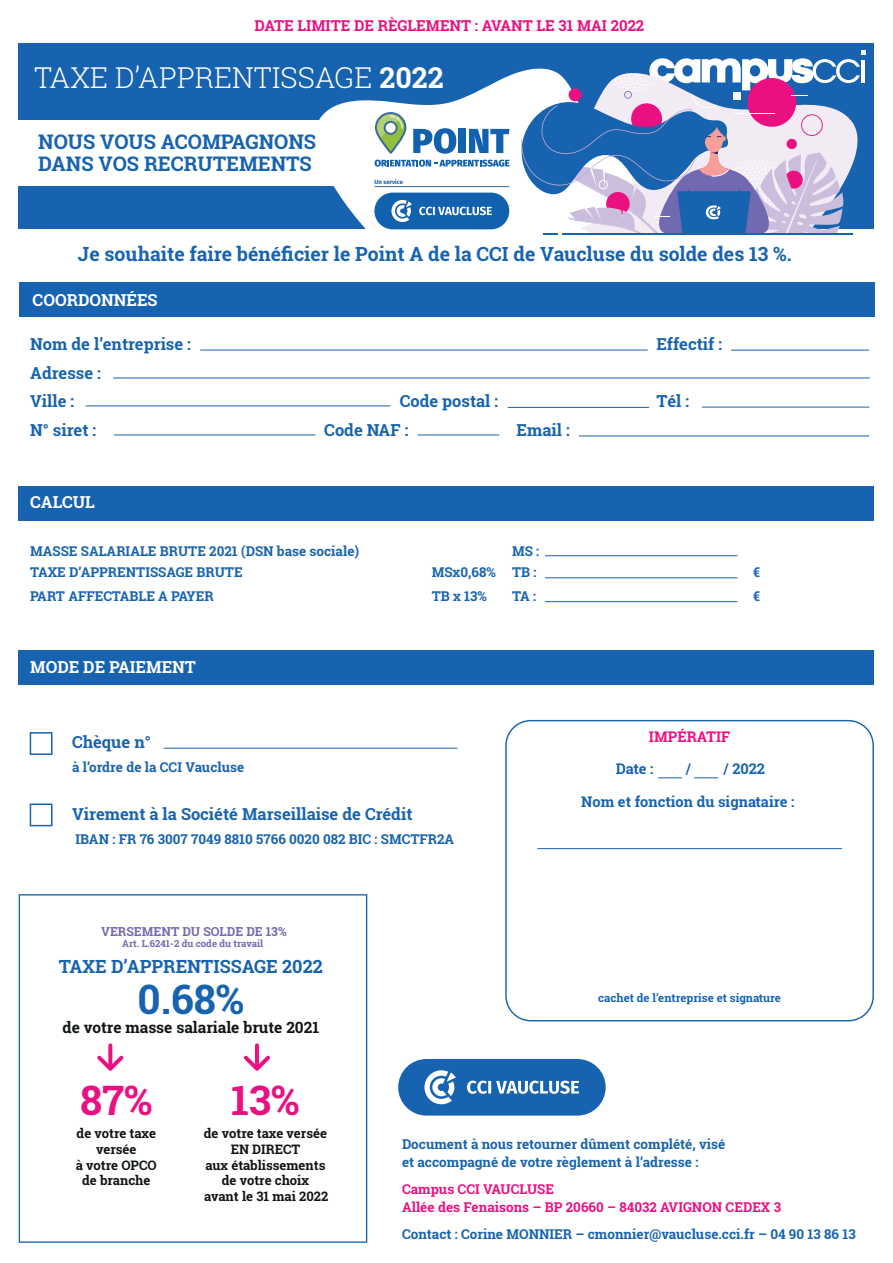
<style>
.page{position:relative;width:893px;height:1263px;background:#fff}
.page>*{position:absolute;margin:0;border:0;box-sizing:border-box;transform-origin:0 0}
.t1{font:700 40.65px "Roboto Slab";color:#eb1081}
.t2{font:700 40.65px "Roboto Slab";color:#1763b0}
.t3{font:300 28.8px "Roboto Slab";color:#fff}
.t4{font:700 20.1px/22.5px "Roboto Slab";color:#1763b0}
.t5{font:700 19.5px "Roboto Slab";color:#1763b0}
.t6{font:700 18.15px "Roboto Slab";color:#1763b0}
.t7{font:700 16.5px/28.5px "Roboto Slab";color:#1763b0}
.t8{font:700 16.5px "Roboto Slab";color:#fff}
.t9{font:700 15.45px "Roboto Slab";color:#111416}
.t10{font:700 15px "Roboto Slab";color:#eb1081}
.t11{font:700 14.7px "Roboto Slab";color:#1763b0}
.t12{font:700 14.7px "Roboto Slab";color:#eb1081}
.t13{font:700 13.5px/18px "Roboto Slab";color:#1763b0}
.t14{font:700 13.5px/18px "Roboto Slab";color:#eb1081}
.t15{font:700 13.05px/15.8px "Roboto Slab";color:#111416;text-align:center}
.t16{font:700 12.45px "Roboto Slab";color:#726ab0}
.t17{font:700 11.4px "Roboto Slab";color:#1763b0}
.t18{font:700 9.6px "Roboto Slab";color:#726ab0}
.t19{font:700 6px "Fira Sans";color:#1161af}
.s1{font-weight:700}
</style>
<div class="page">
<div style="left:18px;top:486px;width:856px;height:34px;background:#1763b0"></div>
<div style="left:19px;top:283px;width:856px;height:34px;background:#1763b0"></div>
<div style="left:19px;top:650px;width:855px;height:34px;background:#1763b0"></div>
<div style="left:18px;top:43px;width:856px;height:186px;background:#1763b0"></div>
<svg style="left:398px;top:1059px;width:208px;height:56px;background:#3d7dbd"></svg>
<div style="left:7px;top:120px;width:331px;height:66px;background:#fff"></div>
<div style="left:30px;top:732px;width:23px;height:23px;border:2px solid #1763b0"></div>
<div style="left:30px;top:803px;width:23px;height:23px;border:2px solid #1763b0"></div>
<svg style="left:97px;top:1043px;width:27px;height:28px"></svg>
<svg style="left:244px;top:1043px;width:26px;height:28px"></svg>
<hr style="left:200px;top:350px;width:448px;height:1px;background:#1763b0">
<hr style="left:113px;top:378px;width:757px;height:1px;background:#1763b0">
<hr style="left:86px;top:406px;width:305px;height:1px;background:#1763b0">
<hr style="left:114px;top:435px;width:202px;height:1px;background:#1763b0">
<hr style="left:545px;top:555px;width:192px;height:1px;background:#1763b0">
<hr style="left:164px;top:748px;width:293px;height:1px;background:#1763b0">
<hr style="left:545px;top:601px;width:192px;height:1px;background:#1763b0">
<hr style="left:545px;top:577px;width:192px;height:1px;background:#1763b0">
<hr style="left:508px;top:407px;width:141px;height:1px;background:#1763b0">
<hr style="left:731px;top:350px;width:138px;height:1px;background:#1763b0">
<hr style="left:702px;top:407px;width:167px;height:1px;background:#1763b0">
<hr style="left:579px;top:435px;width:290px;height:1px;background:#1763b0">
<hr style="left:418px;top:435px;width:81px;height:1px;background:#1763b0">
<div style="left:505px;top:720px;width:369px;height:301px;border:1px solid #1763b0;border-radius:25px"></div>
<hr style="left:537px;top:848px;width:305px;height:1px;background:#1763b0">
<svg style="left:694px;top:777px;width:24px;height:1px"></svg>
<svg style="left:658px;top:777px;width:24px;height:1px"></svg>
<svg style="left:319px;top:71px;width:201px;height:158px;fill:#fff"></svg>
<svg style="left:520px;top:50px;width:345px;height:184px"></svg>
<div style="left:19px;top:894px;width:348px;height:349px;border:1px solid #1763b0"></div>
<hr style="left:375px;top:186px;width:134px;height:1px;background:#396b9b">
<svg style="left:376px;top:113px;width:29px;height:40px"></svg>
<div style="left:375px;top:112px;width:31px;height:42px;border:2px solid #396b9b;border-radius:15px"></div>
<svg style="left:380px;top:115px;width:25px;height:38px"></svg>
<svg style="left:413px;top:128px;width:43px;height:26px"></svg>
<div style="left:459px;top:129px;width:7px;height:24px;background:#1161af"></div>
<svg style="left:469px;top:129px;width:41px;height:24px"></svg>
<svg style="left:375px;top:160px;width:134px;height:7px"></svg>
<svg style="left:374px;top:193px;width:135px;height:36px"></svg>
<p class="t10" style="left:254px;top:15px;width:391px">DATE LIMITE DE RÈGLEMENT : AVANT LE 31 MAI 2022</p>
<h2 class="t3" style="left:34px;top:57px;width:411px">TAXE D’APPRENTISSAGE <span class="s1">2022</span></h2>
<h3 class="t4" style="left:38px;top:130px;width:279px">NOUS VOUS ACOMPAGNONS<br>DANS VOS RECRUTEMENTS</h3>
<p class="t19" style="left:375px;top:177px;width:30px">Un service</p>
<h3 class="t5" style="left:78px;top:241px;width:715px">Je souhaite faire bénéficier le Point A de la CCI de Vaucluse du solde des 13 %.</h3>
<p class="t8" style="left:33px;top:289px;width:126px">COORDONNÉES</p>
<p class="t7" style="left:30px;top:330px;width:162px">Nom de l’entreprise :<br>Adresse :<br>Ville :</p>
<p class="t7" style="left:400px;top:387px;width:100px">Code postal :</p>
<p class="t7" style="left:656px;top:330px;width:67px">Effectif :</p>
<p class="t7" style="left:656px;top:387px;width:34px">Tél :</p>
<p class="t7" style="left:30px;top:415px;width:68px">N° siret :</p>
<p class="t7" style="left:324px;top:415px;width:86px">Code NAF :</p>
<p class="t7" style="left:517px;top:415px;width:55px">Email :</p>
<p class="t8" style="left:30px;top:490px;width:66px">CALCUL</p>
<p class="t13" style="left:30px;top:542px;width:331px">MASSE SALARIALE BRUTE 2021 (DSN base sociale)</p>
<p class="t13" style="left:512px;top:542px;width:29px">MS :</p>
<p class="t13" style="left:30px;top:563px;width:214px">TAXE D’APPRENTISSAGE BRUTE</p>
<p class="t13" style="left:432px;top:563px;width:106px">MSx0,68% TB :</p>
<p class="t13" style="left:753px;top:563px;width:9px">€</p>
<p class="t13" style="left:30px;top:587px;width:185px">PART AFFECTABLE A PAYER</p>
<p class="t13" style="left:432px;top:587px;width:57px">TB x 13%</p>
<p class="t13" style="left:512px;top:587px;width:25px">TA :</p>
<p class="t13" style="left:753px;top:587px;width:9px">€</p>
<p class="t8" style="left:30px;top:655px;width:167px">MODE DE PAIEMENT</p>
<p class="t7" style="left:72px;top:728px;width:80px">Chèque n°</p>
<p class="t13" style="left:72px;top:758px;width:174px">à l’ordre de la CCI Vaucluse</p>
<p class="t7" style="left:72px;top:800px;width:342px">Virement à la Société Marseillaise de Crédit</p>
<p class="t13" style="left:75px;top:830px;width:380px">IBAN : FR 76 3007 7049 8810 5766 0020 082 BIC : SMCTFR2A</p>
<p class="t16" style="left:101px;top:922px;width:187px">VERSEMENT DU SOLDE DE 13%</p>
<p class="t18" style="left:122px;top:937px;width:143px">Art. L.6241-2 du code du travail</p>
<h3 class="t6" style="left:59px;top:954px;width:265px">TAXE D’APPRENTISSAGE 2022</h3>
<h1 class="t2" style="left:138px;top:971px;width:108px">0.68%</h1>
<p class="t9" style="left:63px;top:1017px;width:258px">de votre masse salariale brute 2021</p>
<p class="t12" style="left:649px;top:726px;width:83px">IMPÉRATIF</p>
<p class="t11" style="left:616px;top:759px;width:39px">Date :</p>
<p class="t11" style="left:686px;top:759px;width:7px">/</p>
<p class="t11" style="left:723px;top:759px;width:43px">/ 2022</p>
<p class="t11" style="left:581px;top:791px;width:215px">Nom et fonction du signataire :</p>
<p class="t17" style="left:598px;top:990px;width:184px">cachet de l’entreprise et signature</p>
<h1 class="t1" style="left:80px;top:1072px;width:74px">87%</h1>
<p class="t15" style="left:76px;top:1126px;width:82px">de votre taxe versée<br>à votre OPCO de branche</p>
<h1 class="t1" style="left:231px;top:1072px;width:70px">13%</h1>
<p class="t15" style="left:204px;top:1126px;width:126px">de votre taxe versée<br>EN DIRECT<br>aux établissements de votre choix avant le 31 mai 2022</p>
<p class="t13" style="left:402px;top:1134px;width:325px">Document à nous retourner dûment complété, visé et accompagné de votre règlement à l’adresse :</p>
<p class="t14" style="left:402px;top:1179px;width:381px">Campus CCI VAUCLUSE<br>Allée des Fenaisons – BP 20660 – 84032 AVIGNON CEDEX 3</p>
<p class="t13" style="left:402px;top:1224px;width:455px">Contact : Corine MONNIER – cmonnier@vaucluse.cci.fr – 04 90 13 86 13</p>
</div>
